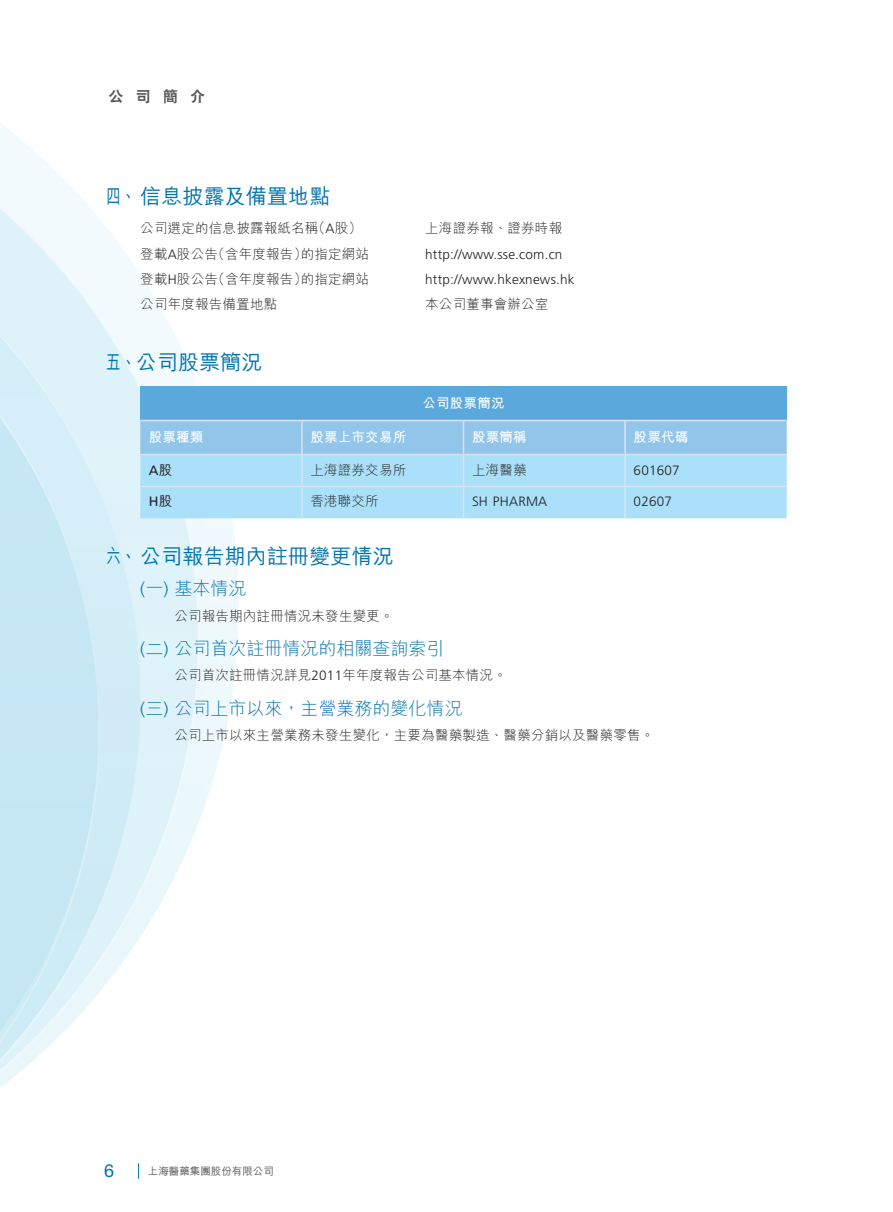
<style>
.page{position:relative;width:893px;height:1212px;background:#fff}
.page>*{position:absolute;margin:0;border:0;box-sizing:border-box;transform-origin:0 0}
.t1{font:500 21px "M Hei HK";letter-spacing:.005em;color:#0073ae;scale:.7 1}
.t2{font:300 18px "M Hei HK";color:#0073ae}
.t3{font:800 15px "C Hei 2 HK";color:#57585a}
.t4{font:300 13.5px "M Hei HK";letter-spacing:.015em;color:#231f20}
.t5{font:300 13.5px "Frutiger LT Std";letter-spacing:.015em;color:#231f20}
.t6{font:700 13.5px "M Hei HK";letter-spacing:.015em;color:#fff}
.t7{font:13.5px "Frutiger LT Std";color:#231f20}
.t8{font:500 10.5px "M Hei HK";color:#57585a}
.s1{font-family:"Frutiger LT Std"}
.s2{font-family:"M Hei HK";font-weight:500}
</style>
<div class="page">
<svg style="left:203px;top:518px;width:36px;height:291px"></svg>
<svg style="left:199px;top:518px;width:4px;height:302px"></svg>
<svg style="left:0;top:123px;width:199px;height:811px"></svg>
<svg style="left:0;top:158px;width:142px;height:1021px"></svg>
<svg style="left:0;top:184px;width:100px;height:995px"></svg>
<svg style="left:138px;top:1163px;width:1px;height:15px"></svg>
<div style="left:140px;top:386px;width:647px;height:34px;background:#5ba8dc"></div>
<svg style="left:140px;top:421px;width:647px;height:97px;background:#a2d6f3"></svg>
<hr style="left:140px;top:420px;width:162px;height:1px;background:#d8e4f3">
<hr style="left:302px;top:420px;width:161px;height:1px;background:#d8e4f3">
<hr style="left:301px;top:421px;width:2px;height:33px;background:#d8e4f3">
<hr style="left:463px;top:420px;width:162px;height:1px;background:#d8e4f3">
<hr style="left:463px;top:421px;width:1px;height:33px;background:#d8e4f3">
<hr style="left:625px;top:420px;width:162px;height:1px;background:#d8e4f3">
<hr style="left:624px;top:421px;width:2px;height:33px;background:#d8e4f3">
<hr style="left:140px;top:454px;width:162px;height:1px;background:#d8e4f3">
<hr style="left:302px;top:454px;width:161px;height:1px;background:#d8e4f3">
<hr style="left:301px;top:455px;width:2px;height:31px;background:#d8e4f3">
<hr style="left:463px;top:454px;width:162px;height:1px;background:#d8e4f3">
<hr style="left:463px;top:455px;width:1px;height:31px;background:#d8e4f3">
<hr style="left:625px;top:454px;width:162px;height:1px;background:#d8e4f3">
<hr style="left:624px;top:455px;width:2px;height:31px;background:#d8e4f3">
<hr style="left:140px;top:486px;width:162px;height:1px;background:#d8e4f3">
<hr style="left:302px;top:486px;width:161px;height:1px;background:#d8e4f3">
<hr style="left:301px;top:487px;width:2px;height:31px;background:#d8e4f3">
<hr style="left:463px;top:486px;width:162px;height:1px;background:#d8e4f3">
<hr style="left:463px;top:487px;width:1px;height:31px;background:#d8e4f3">
<hr style="left:625px;top:486px;width:162px;height:1px;background:#d8e4f3">
<hr style="left:624px;top:487px;width:2px;height:31px;background:#d8e4f3">
<svg style="left:105px;top:1164px;width:9px;height:13px"></svg>
<p class="t3" style="left:108px;top:86px;width:98px">公司簡介</p>
<p class="t1" style="left:106px;top:181px;width:322px">四、信息披露及備置地點</p>
<p class="t4" style="left:140px;top:219px;width:223px">公司選定的信息披露報紙名稱（<span class="s1">A</span>股）</p>
<p class="t4" style="left:425px;top:219px;width:138px">上海證券報、證券時報</p>
<p class="t4" style="left:140px;top:244px;width:230px">登載<span class="s1">A</span>股公告（含年度報告）的指定網站</p>
<p class="t5" style="left:425px;top:246px;width:139px">http://www.sse.com.cn</p>
<p class="t4" style="left:140px;top:269px;width:230px">登載<span class="s1">H</span>股公告（含年度報告）的指定網站</p>
<p class="t5" style="left:425px;top:271px;width:151px">http://www.hkexnews.hk</p>
<p class="t4" style="left:140px;top:295px;width:138px">公司年度報告備置地點</p>
<p class="t4" style="left:425px;top:295px;width:125px">本公司董事會辦公室</p>
<p class="t1" style="left:106px;top:347px;width:225px">五、公司股票簡況</p>
<p class="t6" style="left:422px;top:393px;width:84px">公司股票簡況</p>
<p class="t6" style="left:149px;top:427px;width:56px">股票種類</p>
<p class="t6" style="left:310px;top:427px;width:97px">股票上市交易所</p>
<p class="t6" style="left:472px;top:427px;width:56px">股票簡稱</p>
<p class="t6" style="left:634px;top:427px;width:56px">股票代碼</p>
<p class="t7" style="left:149px;top:462px;width:25px">A<span class="s2">股</span></p>
<p class="t4" style="left:310px;top:460px;width:97px">上海證券交易所</p>
<p class="t4" style="left:472px;top:460px;width:56px">上海醫藥</p>
<p class="t5" style="left:634px;top:462px;width:48px">601607</p>
<p class="t7" style="left:149px;top:494px;width:25px">H<span class="s2">股</span></p>
<p class="t4" style="left:310px;top:492px;width:70px">香港聯交所</p>
<p class="t5" style="left:472px;top:494px;width:77px">SH PHARMA</p>
<p class="t5" style="left:634px;top:494px;width:40px">02607</p>
<p class="t1" style="left:106px;top:541px;width:412px">六、公司報告期內註冊變更情況</p>
<p class="t2" style="left:140px;top:576px;width:108px"><span class="s1">(</span>一<span class="s1">)</span> 基本情況</p>
<p class="t4" style="left:174px;top:606px;width:221px">公司報告期內註冊情況未發生變更。</p>
<p class="t2" style="left:140px;top:636px;width:306px"><span class="s1">(</span>二<span class="s1">)</span> 公司首次註冊情況的相關查詢索引</p>
<p class="t4" style="left:174px;top:666px;width:334px">公司首次註冊情況詳見<span class="s1">2011</span>年年度報告公司基本情況。</p>
<p class="t2" style="left:140px;top:696px;width:324px"><span class="s1">(</span>三<span class="s1">)</span> 公司上市以來，主營業務的變化情況</p>
<p class="t4" style="left:174px;top:726px;width:481px">公司上市以來主營業務未發生變化，主要為醫藥製造、醫藥分銷以及醫藥零售。</p>
<p class="t8" style="left:148px;top:1163px;width:127px">上海醫藥集團股份有限公司</p>
</div>
